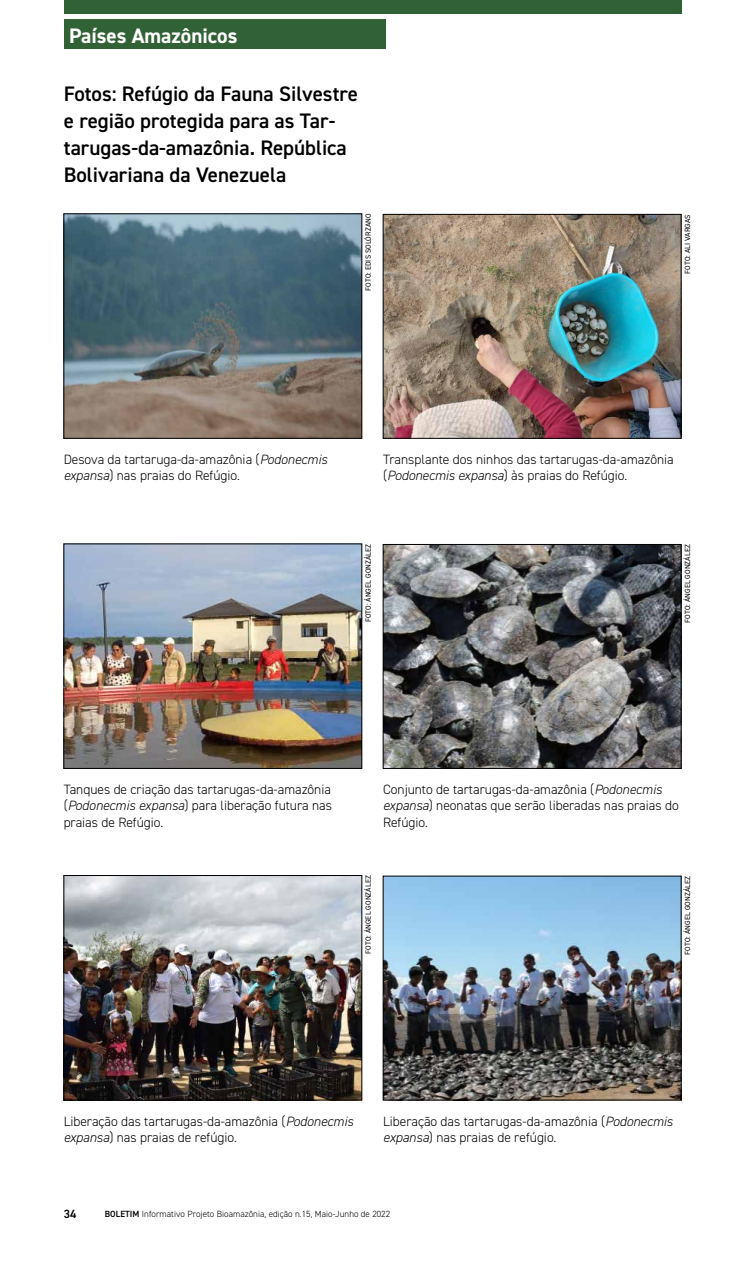
<style>
.page{position:relative;width:745px;height:1276px;background:#fff}
.page>*{position:absolute;margin:0;border:0;box-sizing:border-box;transform-origin:0 0}
.t1{font:600 21px/27px "DIN2014";color:#000}
.t2{font:700 21px "DIN2014";color:#fff}
.t3{font:300 13.5px/16.5px "DIN2014";color:#000}
.t4{font:600 12px "DIN2014";color:#000}
.t5{font:300 9px "DIN2014";letter-spacing:.005em;color:#000}
.t6{font:7.5px "DIN2014";letter-spacing:.01em;color:#000}
.s1{font-style:italic}
.s2{font-weight:600}
</style>
<div class="page">
<div style="left:64px;top:20px;width:321px;height:29px;background:#316235"></div>
<img style="left:66px;top:216px;width:294px;height:220px">
<img style="left:384px;top:216px;width:295px;height:220px">
<div style="left:382px;top:214px;width:299px;height:224px;border:1px solid #000"></div>
<img style="left:66px;top:546px;width:294px;height:220px">
<img style="left:384px;top:546px;width:295px;height:220px">
<div style="left:382px;top:544px;width:299px;height:224px;border:1px solid #000"></div>
<img style="left:66px;top:877px;width:294px;height:221px">
<div style="left:64px;top:875px;width:298px;height:225px;border:1px solid #000"></div>
<img style="left:384px;top:878px;width:295px;height:220px">
<div style="left:382px;top:876px;width:299px;height:224px;border:1px solid #000"></div>
<div style="left:64px;top:0;width:616px;height:14px;background:#316235"></div>
<h1 class="t2" style="left:69px;top:21px;width:170px">Países Amazônicos</h1>
<h1 class="t1" style="left:64px;top:80px;width:295px">Fotos: Refúgio da Fauna Silvestre e região protegida para as Tar&shy;tarugas-da-amazônia. República<br>Bolivariana da Venezuela</h1>
<p class="t6" style="left:363px;top:291px;width:79px;rotate:-90deg">FOTO: EDIS SOLÓRZANO</p>
<p class="t6" style="left:682px;top:274px;width:61px;rotate:-90deg">FOTO: ALI VARGAS</p>
<p class="t3" style="left:64px;top:451px;width:265px">Desova da tartaruga-da-amazônia (<span class="s1">Podonecmis expansa</span>) nas praias do Refúgio.</p>
<p class="t3" style="left:383px;top:451px;width:292px">Transplante dos ninhos das tartarugas-da-amazônia (<span class="s1">Podonecmis expansa</span>) às praias do Refúgio.</p>
<p class="t6" style="left:363px;top:622px;width:80px;rotate:-90deg">FOTO: ÁNGEL GONZÁLEZ</p>
<p class="t6" style="left:682px;top:623px;width:80px;rotate:-90deg">FOTO: ÁNGEL GONZÁLEZ</p>
<p class="t3" style="left:64px;top:781px;width:269px;text-align:justify">Tanques de criação das tartarugas-da-amazônia (<span class="s1">Podonecmis expansa</span>) para liberação futura nas praias de Refúgio.</p>
<p class="t3" style="left:383px;top:781px;width:297px">Conjunto de tartarugas-da-amazônia (<span class="s1">Podonecmis expansa</span>) neonatas que serão liberadas nas praias do<br>Refúgio.</p>
<p class="t6" style="left:363px;top:954px;width:80px;rotate:-90deg">FOTO: ÁNGEL GONZÁLEZ</p>
<p class="t6" style="left:682px;top:954px;width:80px;rotate:-90deg">FOTO: ÁNGEL GONZÁLEZ</p>
<p class="t3" style="left:64px;top:1112px;width:291px">Liberação das tartarugas-da-amazônia (<span class="s1">Podonecmis expansa</span>) nas praias de refúgio.</p>
<p class="t3" style="left:383px;top:1112px;width:291px">Liberação das tartarugas-da-amazônia (<span class="s1">Podonecmis expansa</span>) nas praias de refúgio.</p>
<p class="t4" style="left:64px;top:1205px;width:14px">34</p>
<p class="t5" style="left:105px;top:1208px;width:287px"><span class="s2">BOLETIM</span> Informativo Projeto Bioamazônia, edição n.15, Maio-Junho de 2022</p>
</div>
